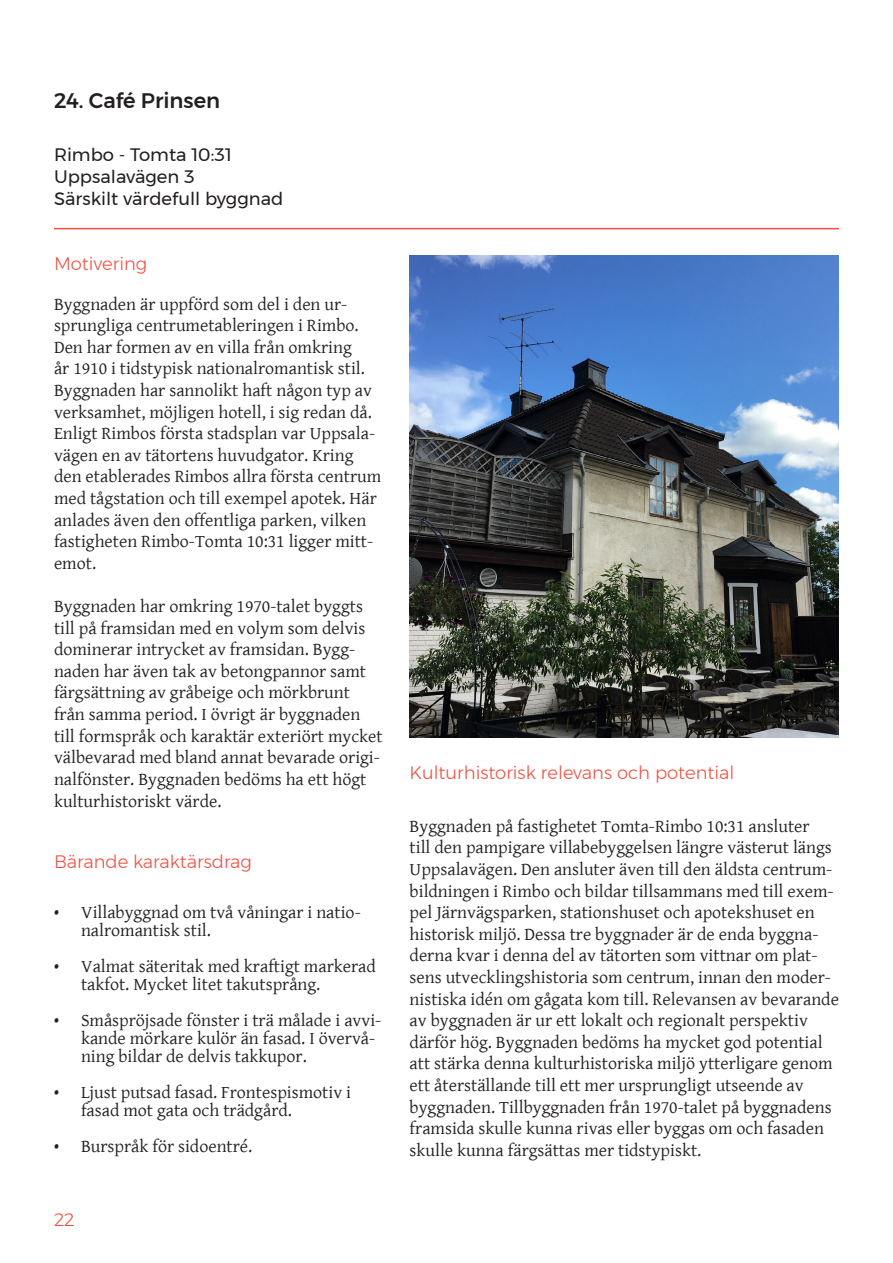
<style>
.page{position:relative;width:893px;height:1263px;background:#fff}
.page>*{position:absolute;margin:0;border:0;box-sizing:border-box;transform-origin:0 0}
.KM_Rubrik_2{font:500 21px "Montserrat";color:#231f20}
.Rubrik_2{font:18px/21.6px "Gentium Basic";color:#231f20}
.rubrik3{font:300 18px "Montserrat";color:#f05142}
.t1{font:18px/21.6px "Montserrat";color:#231f20}
.Brödtext{font:300 18px "Montserrat";color:#f05142}
</style>
<div class="page">
<img style="left:410px;top:255px;width:429px;height:482px">
<hr style="left:54px;top:228px;width:785px;height:1px;background:#f05142">
<p class="KM_Rubrik_2" style="left:54px;top:84px;width:168px">24. Café Prinsen</p>
<p class="t1" style="left:54px;top:144px;width:179px">Rimbo - Tomta 10:31</p>
<p class="t1" style="left:54px;top:166px;width:231px">Uppsalavägen 3<br>Särskilt värdefull byggnad</p>
<p class="Brödtext" style="left:54px;top:250px;width:95px">Motivering</p>
<p class="Rubrik_2" style="left:54px;top:292px;width:329px">Byggnaden är uppförd som del i den ur&shy;sprungliga centrumetableringen i Rimbo.<br>Den har formen av en villa från omkring<br>år 1910 i tidstypisk nationalromantisk stil.<br>Byggnaden har sannolikt haft någon typ av verksamhet, möjligen hotell, i sig redan då.<br>Enligt Rimbos första stadsplan var Uppsala&shy;vägen en av tätortens huvudgator. Kring den etablerades Rimbos allra första centrum med tågstation och till exempel apotek. Här anlades även den offentliga parken, vilken fastigheten Rimbo-Tomta 10:31 ligger mitt&shy;emot.</p>
<p class="Rubrik_2" style="left:54px;top:595px;width:330px">Byggnaden har omkring 1970-talet byggts till på framsidan med en volym som delvis dominerar intrycket av framsidan. Bygg&shy;naden har även tak av betongpannor samt färgsättning av gråbeige och mörkbrunt från samma period. I övrigt är byggnaden till formspråk och karaktär exteriört mycket välbevarad med bland annat bevarade origi&shy;nalfönster. Byggnaden bedöms ha ett högt kulturhistoriskt värde.</p>
<p class="rubrik3" style="left:54px;top:848px;width:199px">Bärande karaktärsdrag</p>
<p class="Rubrik_2" style="left:81px;top:903px;width:281px;line-height:18px;text-indent:-27px">• Villabyggnad om två våningar i natio&shy;nalromantisk stil.</p>
<p class="Rubrik_2" style="left:81px;top:957px;width:296px;line-height:18px;text-indent:-27px">• Valmat säteritak med kraftigt markerad takfot. Mycket litet takutsprång.</p>
<p class="Rubrik_2" style="left:81px;top:1011px;width:302px;line-height:18px;text-indent:-27px">• Småspröjsade fönster i trä målade i avvi&shy;kande mörkare kulör än fasad. I övervå&shy;ning bildar de delvis takkupor.</p>
<p class="Rubrik_2" style="left:81px;top:1083px;width:272px;line-height:18px;text-indent:-27px">• Ljust putsad fasad. Frontespismotiv i fasad mot gata och trädgård.</p>
<p class="Rubrik_2" style="left:54px;top:1135px;width:200px">• Burspråk för sidoentré.</p>
<p class="rubrik3" style="left:54px;top:1206px;width:22px">22</p>
<p class="rubrik3" style="left:410px;top:759px;width:326px">Kulturhistorisk relevans och potential</p>
<p class="Rubrik_2" style="left:410px;top:814px;width:431px">Byggnaden på fastighetet Tomta-Rimbo 10:31 ansluter<br>till den pampigare villabebyggelsen längre västerut längs Uppsalavägen. Den ansluter även till den äldsta centrum&shy;bildningen i Rimbo och bildar tillsammans med till exem&shy;pel Järnvägsparken, stationshuset och apotekshuset en historisk miljö. Dessa tre byggnader är de enda byggna&shy;derna kvar i denna del av tätorten som vittnar om plat&shy;sens utvecklingshistoria som centrum, innan den moder&shy;nistiska idén om gågata kom till. Relevansen av bevarande av byggnaden är ur ett lokalt och regionalt perspektiv därför hög. Byggnaden bedöms ha mycket god potential att stärka denna kulturhistoriska miljö ytterligare genom ett återställande till ett mer ursprungligt utseende av byggnaden. Tillbyggnaden från 1970-talet på byggnadens framsida skulle kunna rivas eller byggas om och fasaden skulle kunna färgsättas mer tidstypiskt.</p>
</div>
